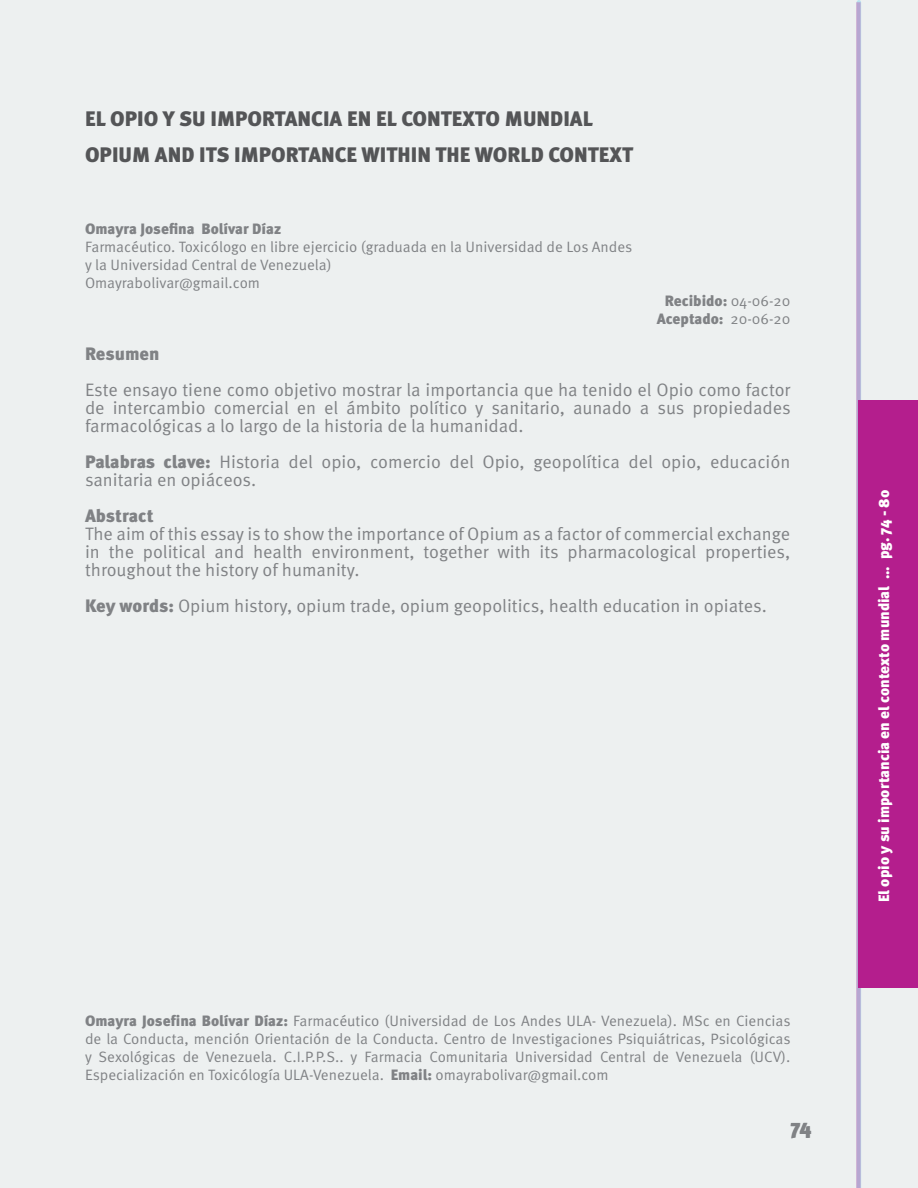
<style>
.page{position:relative;width:918px;height:1188px;background:#edf0f0}
.page>*{position:absolute;margin:0;border:0;box-sizing:border-box;transform-origin:0 0}
.Titulos{font:900 21px "Meta Pro";color:#545557}
.t1{font:900 21px "Meta Pro";color:#808285}
.creditos{font:18px/18px "Meta Pro";color:#808285;text-align:justify}
.creditos-2{font:900 18px "Meta Pro";color:#808285}
.Pie_Imagen{font:15px/18px "Meta Pro";color:#808285;text-align:justify}
.creditos-3{font:15px/18px "Meta Pro";color:#808285}
.t2{font:900 15px "Meta Pro";color:#fff}
.Resumen_Conclusion{font:900 15px "Meta Pro";color:#808285}
.creditos-4{font:900 15px "Meta Pro";color:#808285}
.s1{font-weight:400}
.s2{font-weight:900}
</style>
<div class="page">
<div style="left:859px;top:400px;width:59px;height:588px;background:#b41e8d"></div>
<svg style="left:856px;top:2px;width:5px;height:1186px"></svg>
<p class="Titulos" style="left:85px;top:105px;width:509px">EL OPIO Y SU IMPORTANCIA EN EL CONTEXTO MUNDIAL</p>
<p class="Titulos" style="left:85px;top:141px;width:550px">OPIUM AND ITS IMPORTANCE WITHIN THE WORLD CONTEXT</p>
<p class="creditos-4" style="left:85px;top:219px;width:198px">Omayra Josefina Bolívar Díaz</p>
<p class="creditos-3" style="left:85px;top:238px;width:549px">Farmacéutico. Toxicólogo en libre ejercicio (graduada en la Universidad de Los Andes y la Universidad Central de Venezuela)</p>
<p class="creditos-3" style="left:85px;top:274px;width:177px">Omayrabolivar@gmail.com</p>
<p class="Resumen_Conclusion" style="left:665px;top:291px;width:127px">Recibido: <span class="s1">04-06-20</span></p>
<p class="Resumen_Conclusion" style="left:657px;top:309px;width:135px">Aceptado: <span class="s1">20-06-20</span></p>
<p class="creditos-2" style="left:85px;top:342px;width:76px">Resumen</p>
<p class="creditos" style="left:85px;top:381px;width:707px">Este ensayo tiene como objetivo mostrar la importancia que ha tenido el Opio como factor de intercambio comercial en el ámbito político y sanitario, aunado a sus propiedades farmacológicas a lo largo de la historia de la humanidad.</p>
<p class="creditos" style="left:85px;top:453px;width:707px"><span class="s2">Palabras clave:</span> Historia del opio, comercio del Opio, geopolítica del opio, educación sanitaria en opiáceos.</p>
<p class="creditos-2" style="left:85px;top:504px;width:70px">Abstract</p>
<p class="creditos" style="left:85px;top:525px;width:707px">The aim of this essay is to show the importance of Opium as a factor of commercial exchange in the political and health environment, together with its pharmacological properties, throughout the history of humanity.</p>
<p class="creditos" style="left:85px;top:597px;width:683px"><span class="s2">Key words:</span> Opium history, opium trade, opium geopolitics, health education in opiates.</p>
<p class="Pie_Imagen" style="left:85px;top:1012px;width:707px"><span class="s2">Omayra Josefina Bolívar Díaz:</span> Farmacéutico (Universidad de Los Andes ULA- Venezuela). MSc en Ciencias de la Conducta, mención Orientación de la Conducta. Centro de Investigaciones Psiquiátricas, Psicológicas y Sexológicas de Venezuela. C.I.P.P.S.. y Farmacia Comunitaria Universidad Central de Venezuela (UCV).<br>Especialización en Toxicólogía ULA-Venezuela. <span class="s2">Email:</span> omayrabolivar@gmail.com</p>
<p class="t1" style="left:791px;top:1113px;width:22px">74</p>
<p class="t2" style="left:875px;top:950px;width:510px;rotate:-90deg">Remoción electroquímica de compuestos orgánicos sulfurados ... pg. 55- 64</p>
<p class="t2" style="left:875px;top:902px;width:414px;rotate:-90deg">El opio y su importancia en el contexto mundial ... pg. 74 - 80</p>
</div>
